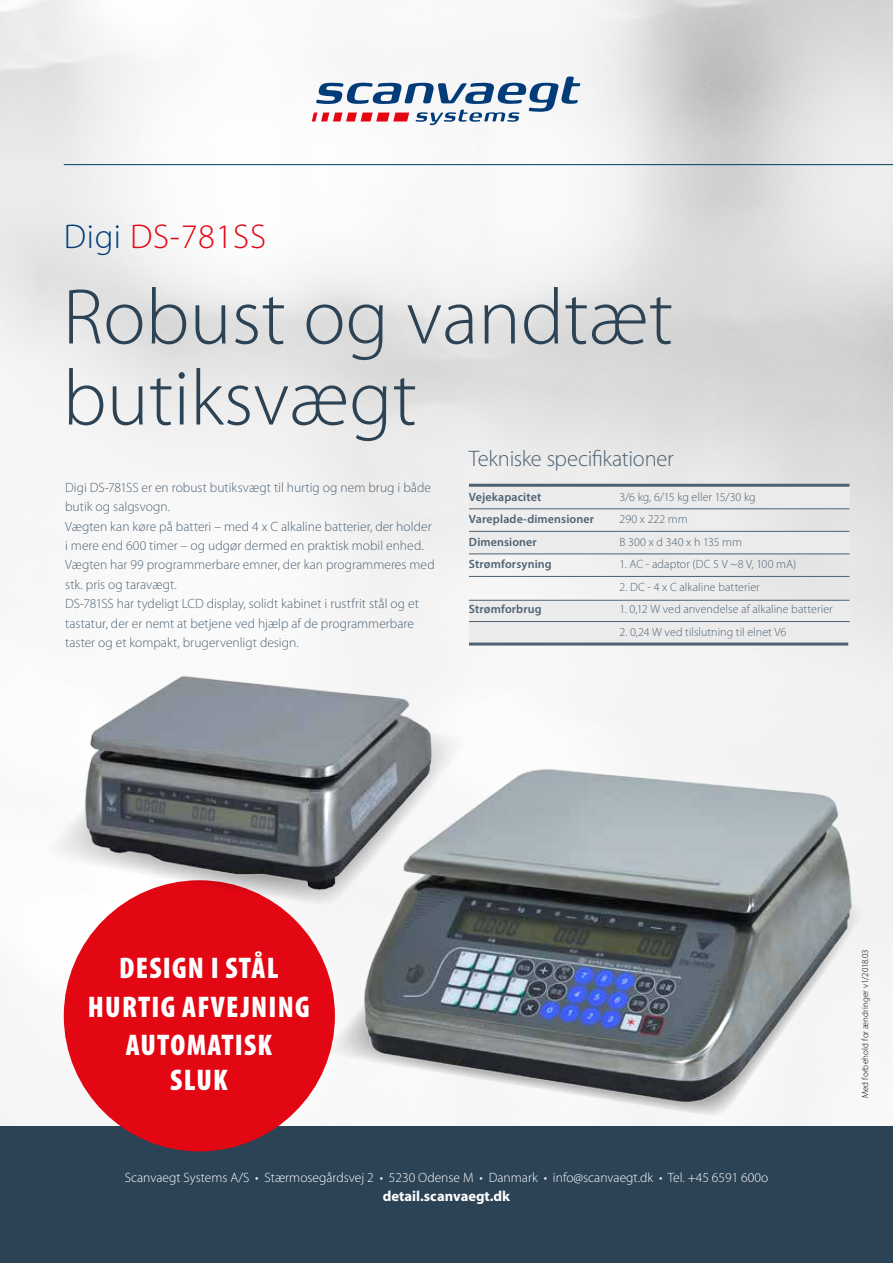
<style>
.page{position:relative;width:893px;height:1263px;background:#fff}
.page>*{position:absolute;margin:0;border:0;box-sizing:border-box;transform-origin:0 0}
.t1{font:300 79.5px/81px "Myriad Pro";color:#2c4255}
.t2{font:300 34.5px "Myriad Pro";letter-spacing:.02em;color:#e30613}
.t3{font:900 condensed 30px/38.7px "Myriad Pro";letter-spacing:.04em;color:#fff;text-align:center}
.t4{font:300 22.5px "Myriad Pro";letter-spacing:-.015em;color:#4d6172}
.t5{font:14.55px "Myriad MM 700 600";color:#fff}
.t6{font:300 13.5px/19.5px "Myriad Pro";color:#4d6172}
.t7{font:300 13.5px "Myriad Pro";color:#fff}
.t8{font:300 12px/22.5px "Myriad Pro";letter-spacing:.005em;color:#4d6172}
.t9{font:600 12px/22.5px "Myriad Pro";letter-spacing:.01em;color:#4d6172}
.t10{font:300 9px "Myriad Pro";letter-spacing:.02em;color:#000}
.s1{color:#013c78}
</style>
<div class="page">
<img style="left:0;top:0;width:893px;height:1127px">
<svg style="left:312px;top:77px;width:268px;height:48px"></svg>
<hr style="left:64px;top:164px;width:829px;height:1px;background:#003b60">
<div style="left:469px;top:485px;width:380px;height:24px;background:#ebebeb"></div>
<div style="left:469px;top:531px;width:380px;height:23px;background:#ebebeb"></div>
<div style="left:469px;top:600px;width:380px;height:44px;background:#ebebeb"></div>
<hr style="left:469px;top:509px;width:380px;height:1px;background:#4d6172">
<hr style="left:469px;top:531px;width:380px;height:1px;background:#4d6172">
<hr style="left:469px;top:554px;width:380px;height:1px;background:#4d6172">
<hr style="left:469px;top:621px;width:380px;height:1px;background:#4d6172">
<hr style="left:469px;top:642px;width:379px;height:3px;background:#4d6172">
<hr style="left:469px;top:484px;width:380px;height:3px;background:#4d6172">
<hr style="left:469px;top:576px;width:380px;height:1px;background:#4d6172">
<hr style="left:469px;top:600px;width:380px;height:1px;background:#4d6172">
<div style="left:0;top:1127px;width:893px;height:136px;background:#2c4255"></div>
<svg style="left:325px;top:857px;width:541px;height:261px"></svg>
<div style="left:64px;top:880px;width:271px;height:271px;background:#e30613;border-radius:50%"></div>
<svg style="left:28px;top:695px;width:453px;height:214px"></svg>
<img style="left:52px;top:644px;width:405px;height:266px">
<img style="left:347px;top:767px;width:518px;height:337px">
<h2 class="t2" style="left:64px;top:216px;width:204px"><span class="s1">Digi</span> DS-781SS</h2>
<h1 class="t1" style="left:63px;top:276px;width:612px">Robust og vandtæt butiksvægt</h1>
<p class="t6" style="left:65px;top:477px;width:371px">Digi DS-781SS er en robust butiksvægt til hurtig og nem brug i både butik og salgsvogn.<br>Vægten kan køre på batteri – med 4 x C alkaline batterier, der holder i mere end 600 timer – og udgør dermed en praktisk mobil enhed.<br>Vægten har 99 programmerbare emner, der kan programmeres med stk. pris og taravægt.<br>DS-781SS har tydeligt LCD display, solidt kabinet i rustfrit stål og et tastatur, der er nemt at betjene ved hjælp af de programmerbare taster og et kompakt, brugervenligt design.</p>
<h3 class="t4" style="left:469px;top:444px;width:206px">Tekniske specifikationer</h3>
<p class="t9" style="left:469px;top:485px;width:127px">Vejekapacitet<br>Vareplade-dimensioner<br>Dimensioner<br>Strømforsyning</p>
<p class="t9" style="left:469px;top:597px;width:74px">Strømforbrug</p>
<p class="t8" style="left:620px;top:485px;width:138px">3/6 kg, 6/15 kg eller 15/30 kg<br>290 x 222 mm<br>B 300 x d 340 x h 135 mm</p>
<p class="t8" style="left:620px;top:553px;width:178px">1. AC - adaptor (DC 5 V ~8 V, 100 mA)</p>
<p class="t8" style="left:620px;top:575px;width:142px">2. DC - 4 x C alkaline batterier</p>
<p class="t8" style="left:620px;top:598px;width:215px">1. 0,12 W ved anvendelse af alkaline batterier</p>
<p class="t8" style="left:620px;top:620px;width:168px">2. 0,24 W ved tilslutning til elnet V6</p>
<h3 class="t3" style="left:88px;top:947px;width:223px">DESIGN I STÅL<br>HURTIG AFVEJNING<br>AUTOMATISK</h3>
<h3 class="t3" style="left:170px;top:1059px;width:59px">SLUK</h3>
<p class="t7" style="left:125px;top:1169px;width:645px">Scanvaegt Systems A/S • Stærmosegårdsvej 2 • 5230 Odense M • Danmark • info@scanvaegt.dk • Tel. +45 6591 600o</p>
<p class="t5" style="left:383px;top:1189px;width:129px">detail.scanvaegt.dk</p>
<p class="t10" style="left:860px;top:1098px;width:151px;rotate:-90deg">Med forbehold for ændringer v1/2018.03</p>
</div>
